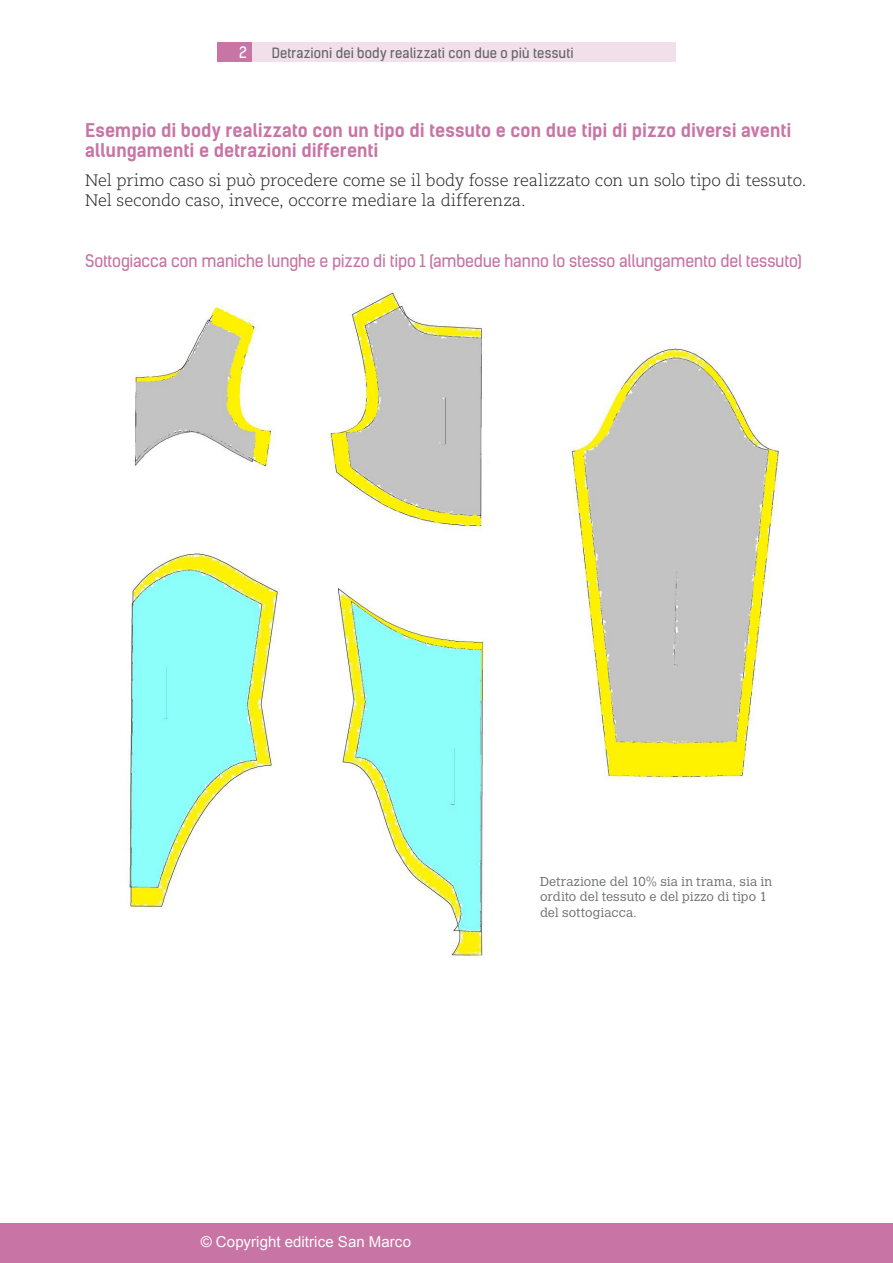
<style>
.page{position:relative;width:893px;height:1263px;background:#fff}
.page>*{position:absolute;margin:0;border:0;box-sizing:border-box;transform-origin:0 0}
.TITOLO_2{font:700 18px/20.2px "Kelson Sans";color:#c874a4}
.testo_OK{font:300 16.5px "Caecilia LT Std";letter-spacing:-.005em;color:#231f20}
.TITOLO_3{font:16.5px "Kelson Sans";letter-spacing:-.015em;color:#c874a4}
.t1{font:15px "Arial";letter-spacing:.005em;color:#fff}
.t2{font:15px "Kelson Sans";color:#fff}
.t3{font:13.5px "Kelson Sans";letter-spacing:.01em;color:#636366}
.DIDA{font:300 12.75px/15.8px "Calvert MT Std";letter-spacing:.015em;color:#6c6d70}
</style>
<div class="page">
<div style="left:250px;top:43px;width:426px;height:19px;background:#f1dfe9"></div>
<div style="left:217px;top:43px;width:34px;height:19px;background:#c874a4"></div>
<div style="left:0;top:1224px;width:893px;height:39px;background:#c874a4"></div>
<img style="left:128px;top:290px;width:651px;height:667px">
<p class="t2" style="left:239px;top:43px;width:9px">2</p>
<p class="t3" style="left:272px;top:45px;width:303px">Detrazioni dei body realizzati con due o più tessuti</p>
<p class="TITOLO_2" style="left:85px;top:120px;width:708px">Esempio di body realizzato con un tipo di tessuto e con due tipi di pizzo diversi aventi allungamenti e detrazioni differenti</p>
<p class="testo_OK" style="left:85px;top:171px;width:723px">Nel primo caso si può procedere come se il body fosse realizzato con un solo tipo di tessuto.</p>
<p class="testo_OK" style="left:85px;top:191px;width:442px">Nel secondo caso, invece, occorre mediare la differenza.</p>
<p class="TITOLO_3" style="left:85px;top:251px;width:718px">Sottogiacca con maniche lunghe e pizzo di tipo 1 (ambedue hanno lo stesso allungamento del tessuto)</p>
<p class="t1" style="left:201px;top:1231px;width:212px">© Copyright editrice San Marco</p>
<p class="DIDA" style="left:540px;top:873px;width:234px">Detrazione del 10% sia in trama, sia in ordito del tessuto e del pizzo di tipo 1 del sottogiacca.</p>
</div>
